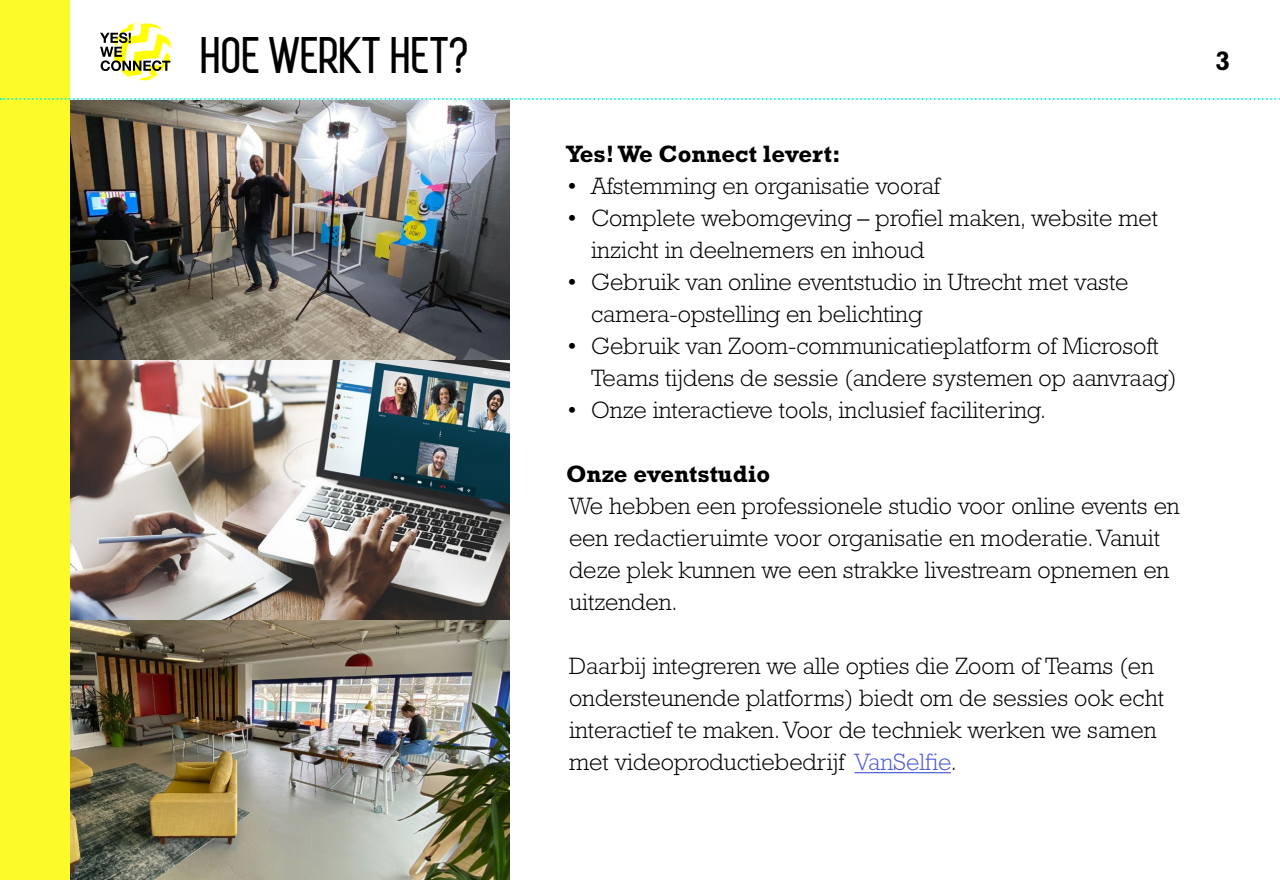
<style>
.page{position:relative;width:1280px;height:880px;background:#fff}
.page>*{position:absolute;margin:0;border:0;box-sizing:border-box;transform-origin:0 0}
.t1{font:700 48px "Leger";letter-spacing:.03em;color:#000}
.t2{font:700 27px "Rockwell Std";color:#000}
.t3{font:300 24px/32px "Rockwell Std";color:#000}
.t4{font:700 24px "Rockwell Std";color:#000}
.s1{color:#4f5cd6}
</style>
<div class="page">
<div style="left:0;top:0;width:70px;height:880px;background:#fcfa29"></div>
<svg style="left:100px;top:22px;width:71px;height:58px"></svg>
<hr style="left:855px;top:772px;width:96px;height:1px;background:#4f5cd6">
<img style="left:70px;top:100px;width:440px;height:780px">
<svg style="left:0;top:98px;width:1280px;height:2px"></svg>
<h1 class="t1" style="left:200px;top:27px;width:269px">HOE WERKT HET?</h1>
<p class="t4" style="left:566px;top:140px;width:276px">Yes! We Connect levert:</p>
<p class="t3" style="left:566px;top:170px;width:375px">• Afstemming en organisatie vooraf</p>
<p class="t3" style="left:591px;top:202px;width:569px;text-indent:-25px">• Complete webomgeving – profiel maken, website met inzicht in deelnemers en inhoud</p>
<p class="t3" style="left:591px;top:266px;width:539px;text-indent:-25px">• Gebruik van online eventstudio in Utrecht met vaste camera-opstelling en belichting</p>
<p class="t3" style="left:591px;top:330px;width:587px;text-indent:-25px">• Gebruik van Zoom-communicatieplatform of Microsoft<br>Teams tijdens de sessie (andere systemen op aanvraag)</p>
<p class="t3" style="left:566px;top:394px;width:482px">• Onze interactieve tools, inclusief facilitering.</p>
<p class="t4" style="left:566px;top:460px;width:206px">Onze eventstudio</p>
<p class="t3" style="left:569px;top:490px;width:612px">We hebben een professionele studio voor online events en een redactieruimte voor organisatie en moderatie. Vanuit deze plek kunnen we een strakke livestream opnemen en uitzenden.</p>
<p class="t3" style="left:569px;top:650px;width:596px">Daarbij integreren we alle opties die Zoom of Teams (en ondersteunende platforms) biedt om de sessies ook echt interactief te maken. Voor de techniek werken we samen met videoproductiebedrijf <span class="s1">VanSelfie</span>.</p>
<p class="t2" style="left:1215px;top:45px;width:16px">3</p>
</div>
